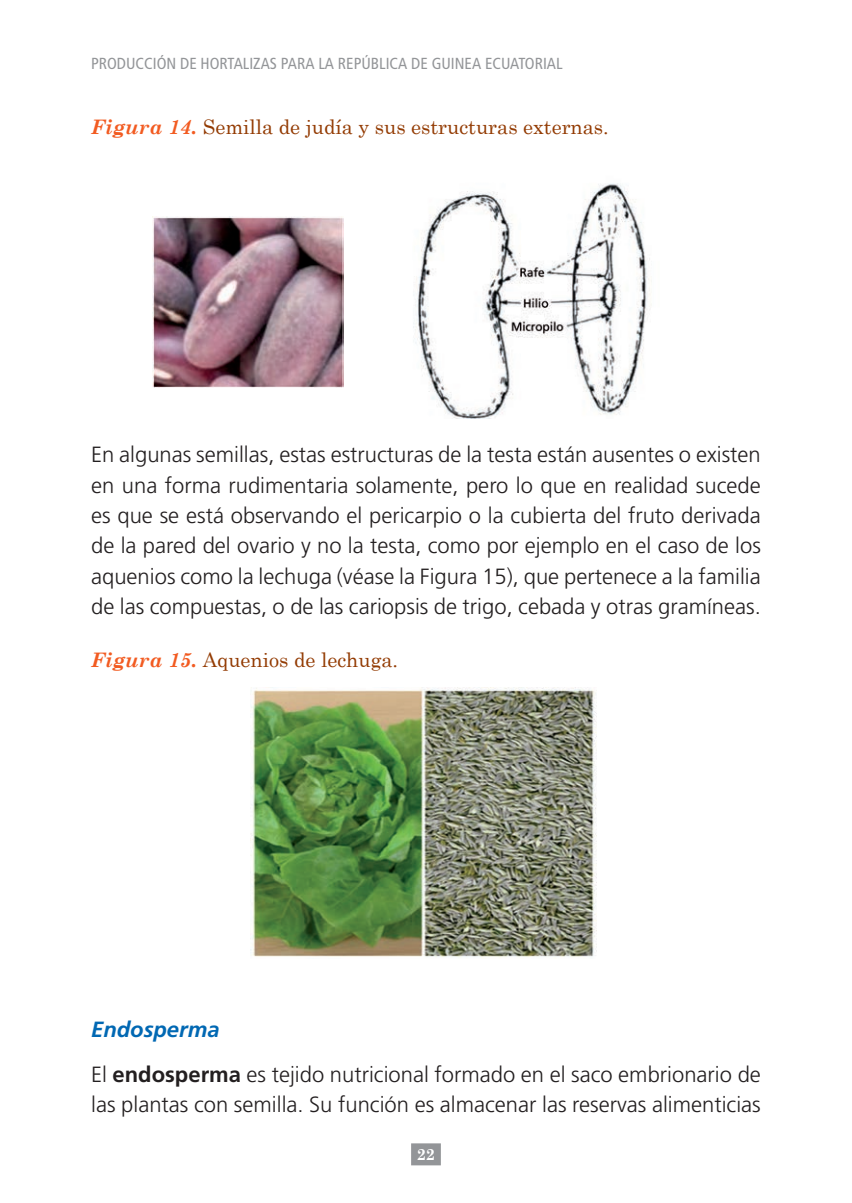
<style>
.page{position:relative;width:852px;height:1203px;background:#fff}
.page>*{position:absolute;margin:0;border:0;box-sizing:border-box;transform-origin:0 0}
.t1{font:300 22px/30.4px "Frutiger LT Std";color:#231f20;text-align:justify}
.t2{font:20px "Century Schoolbook";color:#933b03}
.t3{font:condensed 16px "Frutiger LT Std";color:#939598}
.t4{font:700 16px "Century Schoolbook";color:#fff}
.s1{font-weight:700;font-style:italic;color:#f25b21}
.s2{font-weight:700;font-style:italic;color:#0168b3}
.s3{font-weight:700}
</style>
<div class="page">
<div style="left:411px;top:1143px;width:29px;height:22px;background:#939598"></div>
<img style="left:152px;top:217px;width:191px;height:171px">
<img style="left:413px;top:183px;width:237px;height:235px">
<img style="left:251px;top:687px;width:345px;height:271px">
<p class="t3" style="left:91px;top:54px;width:43px">PRODUCCI</p>
<p class="t3" style="left:157px;top:54px;width:61px">ÓN DE HORTALI</p>
<p class="t3" style="left:253px;top:54px;width:37px">ZAS PARA</p>
<p class="t3" style="left:318px;top:54px;width:61px">LA REPÚBLICA</p>
<p class="t3" style="left:411px;top:54px;width:39px">DE GUINEA</p>
<p class="t3" style="left:485px;top:54px;width:17px">ECUATORIAL</p>
<p class="t2" style="left:91px;top:114px;width:519px"><span class="s1">Figura 14.</span> Semilla de judía y sus estructuras externas.</p>
<p class="t1" style="left:91px;top:440px;width:671px">En algunas semillas, estas estructuras de la testa están ausentes o existen en una forma rudimentaria solamente, pero lo que en realidad sucede es que se está observando el pericarpio o la cubierta del fruto derivada de la pared del ovario y no la testa, como por ejemplo en el caso de los aquenios como la lechuga (véase la Figura 15), que pertenece a la familia de las compuestas, o de las cariopsis de trigo, cebada y otras gramíneas.</p>
<p class="t2" style="left:91px;top:647px;width:308px"><span class="s1">Figura 15.</span> Aquenios de lechuga.</p>
<p class="t1" style="left:91px;top:1007px;width:671px;line-height:44.4px"><span class="s2">Endosperma<br></span>El <span class="s3">endosperma</span> es tejido nutricional formado en el saco embrionario de</p>
<p class="t1" style="left:91px;top:1089px;width:670px">las plantas con semilla. Su función es almacenar las reservas alimenticias</p>
<p class="t4" style="left:416px;top:1145px;width:20px">22</p>
</div>
